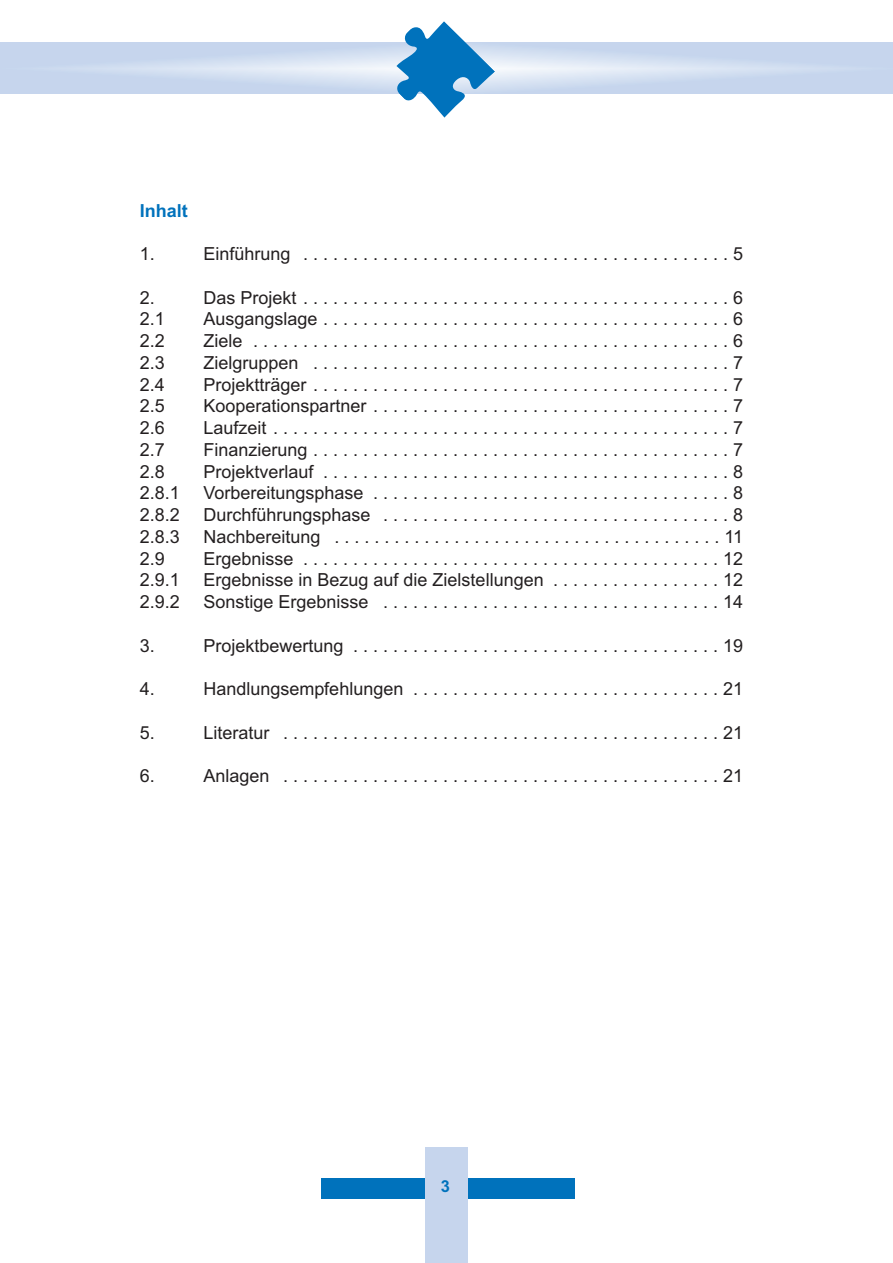
<style>
.page{position:relative;width:893px;height:1263px;background:#fff}
.page>*{position:absolute;margin:0;border:0;box-sizing:border-box;transform-origin:0 0}
.t1{font:18px "Arial";color:#231f20}
.t2{font:700 18px "Arial";color:#0072bc}
.t3{font:700 16.5px "Arial";color:#0072bc}
</style>
<div class="page">
<svg style="left:0;top:43px;width:893px;height:51px;background:#cddbef"></svg>
<div style="left:321px;top:1179px;width:253px;height:20px;background:#0072bc"></div>
<div style="left:425px;top:1147px;width:43px;height:116px;background:#c6d5ed"></div>
<svg style="left:394px;top:21px;width:101px;height:97px"></svg>
<p class="t2" style="left:140px;top:200px;width:49px">Inhalt</p>
<p class="t1" style="left:140px;top:243px;width:17px">1.</p>
<p class="t1" style="left:203px;top:243px;width:541px">Einführung . . . . . . . . . . . . . . . . . . . . . . . . . . . . . . . . . . . . . . . . . . . 5</p>
<p class="t1" style="left:140px;top:287px;width:17px">2.</p>
<p class="t1" style="left:203px;top:287px;width:541px">Das Projekt . . . . . . . . . . . . . . . . . . . . . . . . . . . . . . . . . . . . . . . . . . . 6</p>
<p class="t1" style="left:140px;top:309px;width:27px">2.1</p>
<p class="t1" style="left:203px;top:309px;width:541px">Ausgangslage . . . . . . . . . . . . . . . . . . . . . . . . . . . . . . . . . . . . . . . . . 6</p>
<p class="t1" style="left:140px;top:330px;width:27px">2.2</p>
<p class="t1" style="left:203px;top:330px;width:541px">Ziele . . . . . . . . . . . . . . . . . . . . . . . . . . . . . . . . . . . . . . . . . . . . . . . . 6</p>
<p class="t1" style="left:140px;top:352px;width:27px">2.3</p>
<p class="t1" style="left:203px;top:352px;width:541px">Zielgruppen . . . . . . . . . . . . . . . . . . . . . . . . . . . . . . . . . . . . . . . . . . 7</p>
<p class="t1" style="left:140px;top:374px;width:27px">2.4</p>
<p class="t1" style="left:203px;top:374px;width:541px">Projektträger . . . . . . . . . . . . . . . . . . . . . . . . . . . . . . . . . . . . . . . . . . 7</p>
<p class="t1" style="left:140px;top:396px;width:27px">2.5</p>
<p class="t1" style="left:203px;top:396px;width:541px">Kooperationspartner . . . . . . . . . . . . . . . . . . . . . . . . . . . . . . . . . . . . 7</p>
<p class="t1" style="left:140px;top:417px;width:27px">2.6</p>
<p class="t1" style="left:203px;top:417px;width:541px">Laufzeit . . . . . . . . . . . . . . . . . . . . . . . . . . . . . . . . . . . . . . . . . . . . . . 7</p>
<p class="t1" style="left:140px;top:439px;width:27px">2.7</p>
<p class="t1" style="left:203px;top:439px;width:541px">Finanzierung . . . . . . . . . . . . . . . . . . . . . . . . . . . . . . . . . . . . . . . . . . 7</p>
<p class="t1" style="left:140px;top:461px;width:27px">2.8</p>
<p class="t1" style="left:203px;top:461px;width:541px">Projektverlauf . . . . . . . . . . . . . . . . . . . . . . . . . . . . . . . . . . . . . . . . . 8</p>
<p class="t1" style="left:140px;top:483px;width:42px">2.8.1</p>
<p class="t1" style="left:203px;top:483px;width:541px">Vorbereitungsphase . . . . . . . . . . . . . . . . . . . . . . . . . . . . . . . . . . . . 8</p>
<p class="t1" style="left:140px;top:504px;width:42px">2.8.2</p>
<p class="t1" style="left:203px;top:504px;width:541px">Durchführungsphase . . . . . . . . . . . . . . . . . . . . . . . . . . . . . . . . . . . 8</p>
<p class="t1" style="left:140px;top:526px;width:42px">2.8.3</p>
<p class="t1" style="left:203px;top:526px;width:541px">Nachbereitung . . . . . . . . . . . . . . . . . . . . . . . . . . . . . . . . . . . . . . . 11</p>
<p class="t1" style="left:140px;top:548px;width:27px">2.9</p>
<p class="t1" style="left:203px;top:548px;width:541px">Ergebnisse . . . . . . . . . . . . . . . . . . . . . . . . . . . . . . . . . . . . . . . . . . 12</p>
<p class="t1" style="left:140px;top:570px;width:42px">2.9.1</p>
<p class="t1" style="left:203px;top:570px;width:541px">Ergebnisse in Bezug auf die Zielstellungen . . . . . . . . . . . . . . . . . 12</p>
<p class="t1" style="left:140px;top:591px;width:42px">2.9.2</p>
<p class="t1" style="left:203px;top:591px;width:541px">Sonstige Ergebnisse . . . . . . . . . . . . . . . . . . . . . . . . . . . . . . . . . . 14</p>
<p class="t1" style="left:140px;top:635px;width:17px">3.</p>
<p class="t1" style="left:203px;top:635px;width:541px">Projektbewertung . . . . . . . . . . . . . . . . . . . . . . . . . . . . . . . . . . . . . 19</p>
<p class="t1" style="left:140px;top:678px;width:17px">4.</p>
<p class="t1" style="left:203px;top:678px;width:541px">Handlungsempfehlungen . . . . . . . . . . . . . . . . . . . . . . . . . . . . . . . 21</p>
<p class="t1" style="left:140px;top:722px;width:17px">5.</p>
<p class="t1" style="left:203px;top:722px;width:541px">Literatur . . . . . . . . . . . . . . . . . . . . . . . . . . . . . . . . . . . . . . . . . . . . 21</p>
<p class="t1" style="left:140px;top:765px;width:17px">6.</p>
<p class="t1" style="left:203px;top:765px;width:541px">Anlagen . . . . . . . . . . . . . . . . . . . . . . . . . . . . . . . . . . . . . . . . . . . . 21</p>
<p class="t3" style="left:441px;top:1176px;width:11px">3</p>
</div>
